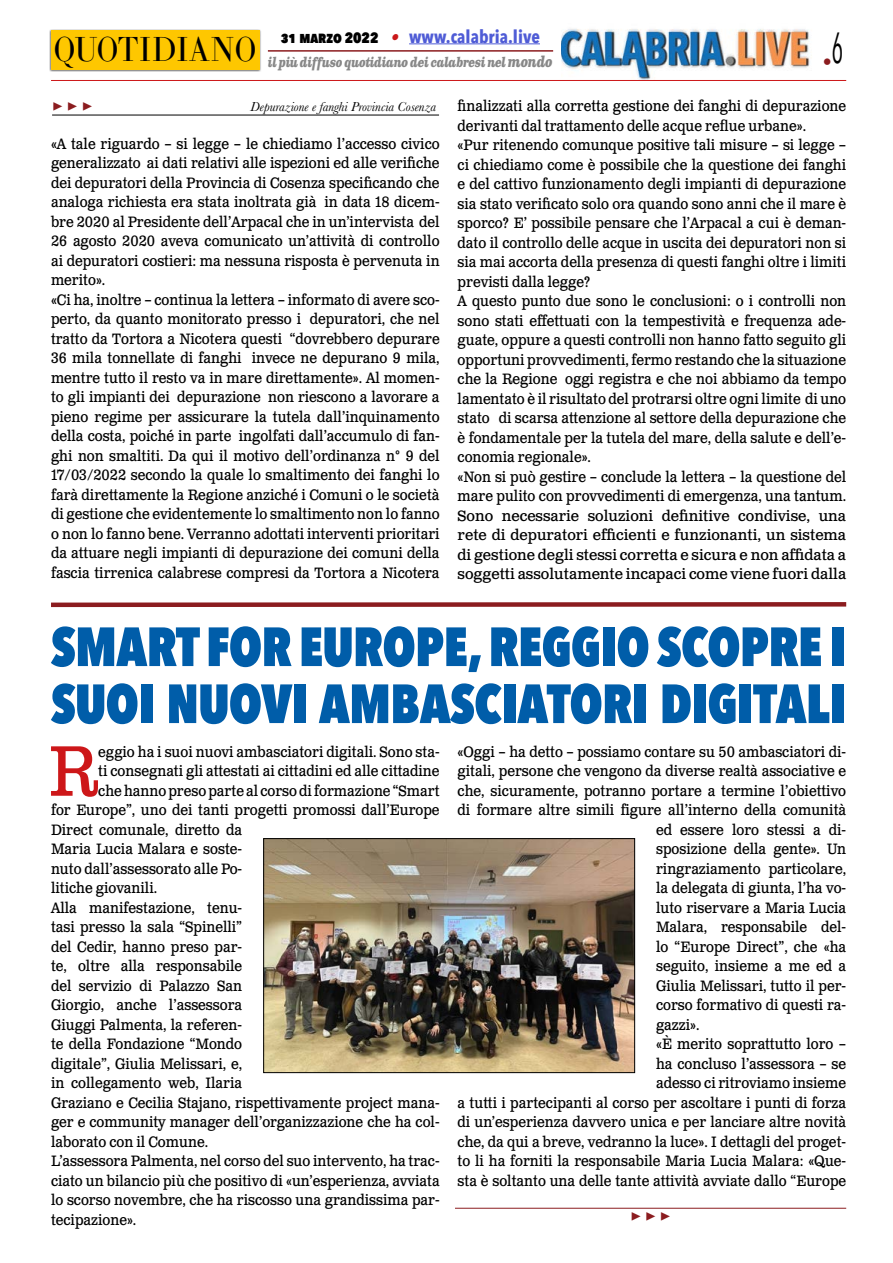
<style>
.page{position:relative;width:893px;height:1263px;background:#fff}
.page>*{position:absolute;margin:0;border:0;box-sizing:border-box;transform-origin:0 0}
.t1{font:71.25px "Clarendon Text Pro";color:#cd1719;scale:.9 1}
.t2{font:800 54.6px/57px "Avenir Next Condensed";letter-spacing:-.01em;color:#005da9;scale:.95 1}
.t3{font:34.2px "LTC Bodoni 175 Pro";color:#000;scale:.88 1}
.t4{font:700 18px "Avenir Next Condensed";color:#4f5cd6}
.t5{font:700 18px "Minion Pro";color:#8b1c1f}
.t6{font:18px "Avenir Next Condensed";color:#8b1c1f}
.t7{font:15px/19.5px "Clarendon Text Pro";color:#000;scale:.9 1}
.t8{font:italic 700 13.5px "Clarendon Text Pro";letter-spacing:-.05em;color:#878787;scale:.79 1}
.t9{font:italic 13.5px "Baskerville";color:#000}
.s1{font-weight:800;font-size:15px;color:#000}
.s2{font-family:"Clarendon Text Pro";font-style:italic;font-size:16.5px;color:#ca181a}
.s3{font-size:15px}
</style>
<div class="page">
<img style="left:561px;top:29px;width:249px;height:51px">
<hr style="left:51px;top:80px;width:795px;height:1px;background:#cd1719">
<div style="left:49px;top:29px;width:212px;height:43px;background:#000;opacity:.75"></div>
<div style="left:51px;top:31px;width:208px;height:39px;background:#fec700"></div>
<hr style="left:409px;top:43px;width:131px;height:1px;background:#4f5cd6">
<hr style="left:268px;top:50px;width:285px;height:2px;background:#8b1c1f">
<hr style="left:52px;top:115px;width:387px;height:1px;background:#000">
<svg style="left:51px;top:602px;width:796px;height:6px"></svg>
<hr style="left:455px;top:1208px;width:391px;height:1px;background:#8b1c1f">
<img style="left:265px;top:840px;width:368px;height:231px">
<div style="left:263px;top:838px;width:372px;height:235px;border:1px solid #000"></div>
<h3 class="t3" style="left:54px;top:27px;width:232px">QUOTIDIANO</h3>
<p class="t4" style="left:281px;top:25px;width:261px"><span class="s1">31 marzo 2022</span> <span class="s2">•</span> www.calabria.live</p>
<p class="t8" style="left:268px;top:53px;width:362px">il più diffuso quotidiano dei calabresi nel <span class="s3">mondo</span></p>
<p class="t6" style="left:823px;top:46px;width:22px">•<sup>6</sup></p>
<p class="t5" style="left:52px;top:92px;width:42px">▶ ▶ ▶</p>
<p class="t9" style="left:251px;top:97px;width:187px">Depurazione e fanghi Provincia Cosenza</p>
<p class="t7" style="left:51px;top:135px;width:433px">«A tale riguardo – si legge – le chiediamo l’accesso civico generalizzato ai dati relativi alle ispezioni ed alle verifiche dei depuratori della Provincia di Cosenza specificando che analoga richiesta era stata inoltrata già in data 18 dicem&shy;bre 2020 al Presidente dell’Arpacal che in un’intervista del 26 agosto 2020 aveva comunicato un’attività di controllo ai depuratori costieri: ma nessuna risposta è pervenuta in merito».<br>«Ci ha, inoltre – continua la lettera – informato di avere sco&shy;perto, da quanto monitorato presso i depuratori, che nel tratto da Tortora a Nicotera questi “dovrebbero depurare 36 mila tonnellate di fanghi invece ne depurano 9 mila, mentre tutto il resto va in mare direttamente». Al momen&shy;to gli impianti dei depurazione non riescono a lavorare a pieno regime per assicurare la tutela dall’inquinamento della costa, poiché in parte ingolfati dall’accumulo di fan&shy;ghi non smaltiti. Da qui il motivo dell’ordinanza n° 9 del 17/03/2022 secondo la quale lo smaltimento dei fanghi lo farà direttamente la Regione anziché i Comuni o le società di gestione che evidentemente lo smaltimento non lo fanno o non lo fanno bene. Verranno adottati interventi prioritari da attuare negli impianti di depurazione dei comuni della fascia tirrenica calabrese compresi da Tortora a Nicotera</p>
<p class="t7" style="left:458px;top:97px;width:433px">finalizzati alla corretta gestione dei fanghi di depurazione derivanti dal trattamento delle acque reflue urbane».<br>«Pur ritenendo comunque positive tali misure – si legge – ci chiediamo come è possibile che la questione dei fanghi e del cattivo funzionamento degli impianti di depurazione sia stato verificato solo ora quando sono anni che il mare è sporco? E’ possibile pensare che l’Arpacal a cui è deman&shy;dato il controllo delle acque in uscita dei depuratori non si sia mai accorta della presenza di questi fanghi oltre i limiti previsti dalla legge?<br>A questo punto due sono le conclusioni: o i controlli non sono stati effettuati con la tempestività e frequenza ade&shy;guate, oppure a questi controlli non hanno fatto seguito gli opportuni provvedimenti, fermo restando che la situazione che la Regione oggi registra e che noi abbiamo da tempo lamentato è il risultato del protrarsi oltre ogni limite di uno stato di scarsa attenzione al settore della depurazione che è fondamentale per la tutela del mare, della salute e dell’e&shy;conomia regionale».<br>«Non si può gestire – conclude la lettera – la questione del mare pulito con provvedimenti di emergenza, una tantum.<br>Sono necessarie soluzioni definitive condivise, una rete di depuratori efficienti e funzionanti, un sistema di gestione degli stessi corretta e sicura e non affidata a soggetti assolutamente incapaci come viene fuori dalla</p>
<h2 class="t2" style="left:51px;top:618px;width:838px">SMART FOR EUROPE, REGGIO SCOPRE I<br>SUOI NUOVI AMBASCIATORI DIGITALI</h2>
<h1 class="t1" style="left:49px;top:728px;width:57px">R</h1>
<p class="t7" style="left:98px;top:742px;width:381px">eggio ha i suoi nuovi ambasciatori digitali. Sono sta-</p>
<p class="t7" style="left:458px;top:742px;width:433px">«Oggi – ha detto – possiamo contare su 50 ambasciatori di-</p>
<p class="t7" style="left:458px;top:762px;width:433px">gitali, persone che vengono da diverse realtà associative e</p>
<p class="t7" style="left:458px;top:781px;width:433px">che, sicuramente, potranno portare a termine l’obiettivo</p>
<p class="t7" style="left:458px;top:801px;width:433px">di formare altre simili figure all’interno della comunità</p>
<p class="t7" style="left:656px;top:820px;width:213px">ed essere loro stessi a di-</p>
<p class="t7" style="left:656px;top:840px;width:213px">sposizione della gente». Un</p>
<p class="t7" style="left:656px;top:859px;width:213px">ringraziamento particolare,</p>
<p class="t7" style="left:656px;top:879px;width:213px">la delegata di giunta, l’ha vo-</p>
<p class="t7" style="left:656px;top:898px;width:213px">luto riservare a Maria Lucia</p>
<p class="t7" style="left:656px;top:918px;width:213px">Malara, responsabile del-</p>
<p class="t7" style="left:656px;top:937px;width:213px">lo “Europe Direct”, che «ha</p>
<p class="t7" style="left:656px;top:957px;width:213px">seguito, insieme a me ed a</p>
<p class="t7" style="left:656px;top:976px;width:213px">Giulia Melissari, tutto il per-</p>
<p class="t7" style="left:656px;top:996px;width:213px">corso formativo di questi ra-</p>
<p class="t7" style="left:656px;top:1015px;width:50px">gazzi».</p>
<p class="t7" style="left:656px;top:1035px;width:213px">«È merito soprattutto loro –</p>
<p class="t7" style="left:656px;top:1054px;width:213px">ha concluso l’assessora – se</p>
<p class="t7" style="left:656px;top:1074px;width:213px">adesso ci ritroviamo insieme</p>
<p class="t7" style="left:458px;top:1093px;width:433px">a tutti i partecipanti al corso per ascoltare i punti di forza</p>
<p class="t7" style="left:458px;top:1113px;width:433px">di un’esperienza davvero unica e per lanciare altre novità</p>
<p class="t7" style="left:458px;top:1132px;width:433px">che, da qui a breve, vedranno la luce». I dettagli del proget-</p>
<p class="t7" style="left:458px;top:1152px;width:433px">to li ha forniti la responsabile Maria Lucia Malara: «Que-</p>
<p class="t7" style="left:458px;top:1171px;width:433px">sta è soltanto una delle tante attività avviate dallo “Europe</p>
<p class="t5" style="left:630px;top:1203px;width:42px">▶ ▶ ▶</p>
<p class="t7" style="left:98px;top:762px;width:381px">ti consegnati gli attestati ai cittadini ed alle cittadine</p>
<p class="t7" style="left:98px;top:781px;width:381px">che hanno preso parte al corso di formazione “Smart</p>
<p class="t7" style="left:51px;top:801px;width:433px">for Europe”, uno dei tanti progetti promossi dall’Europe</p>
<p class="t7" style="left:51px;top:820px;width:214px">Direct comunale, diretto da</p>
<p class="t7" style="left:51px;top:840px;width:214px">Maria Lucia Malara e soste-</p>
<p class="t7" style="left:51px;top:859px;width:214px">nuto dall’assessorato alle Po-</p>
<p class="t7" style="left:51px;top:879px;width:119px">litiche giovanili.</p>
<p class="t7" style="left:51px;top:898px;width:214px">Alla manifestazione, tenu-</p>
<p class="t7" style="left:51px;top:918px;width:214px">tasi presso la sala “Spinelli”</p>
<p class="t7" style="left:51px;top:937px;width:214px">del Cedir, hanno preso par-</p>
<p class="t7" style="left:51px;top:957px;width:214px">te, oltre alla responsabile</p>
<p class="t7" style="left:51px;top:976px;width:214px">del servizio di Palazzo San</p>
<p class="t7" style="left:51px;top:996px;width:214px">Giorgio, anche l’assessora</p>
<p class="t7" style="left:51px;top:1015px;width:214px">Giuggi Palmenta, la referen-</p>
<p class="t7" style="left:51px;top:1035px;width:214px">te della Fondazione “Mondo</p>
<p class="t7" style="left:51px;top:1054px;width:214px">digitale”, Giulia Melissari, e,</p>
<p class="t7" style="left:51px;top:1074px;width:214px">in collegamento web, Ilaria</p>
<p class="t7" style="left:51px;top:1093px;width:433px">Graziano e Cecilia Stajano, rispettivamente project mana-</p>
<p class="t7" style="left:51px;top:1113px;width:433px">ger e community manager dell’organizzazione che ha col-</p>
<p class="t7" style="left:51px;top:1132px;width:176px">laborato con il Comune.</p>
<p class="t7" style="left:51px;top:1152px;width:433px">L’assessora Palmenta, nel corso del suo intervento, ha trac-</p>
<p class="t7" style="left:51px;top:1171px;width:433px">ciato un bilancio più che positivo di «un’esperienza, avviata</p>
<p class="t7" style="left:51px;top:1191px;width:433px">lo scorso novembre, che ha riscosso una grandissima par-</p>
<p class="t7" style="left:51px;top:1210px;width:96px">tecipazione».</p>
</div>
